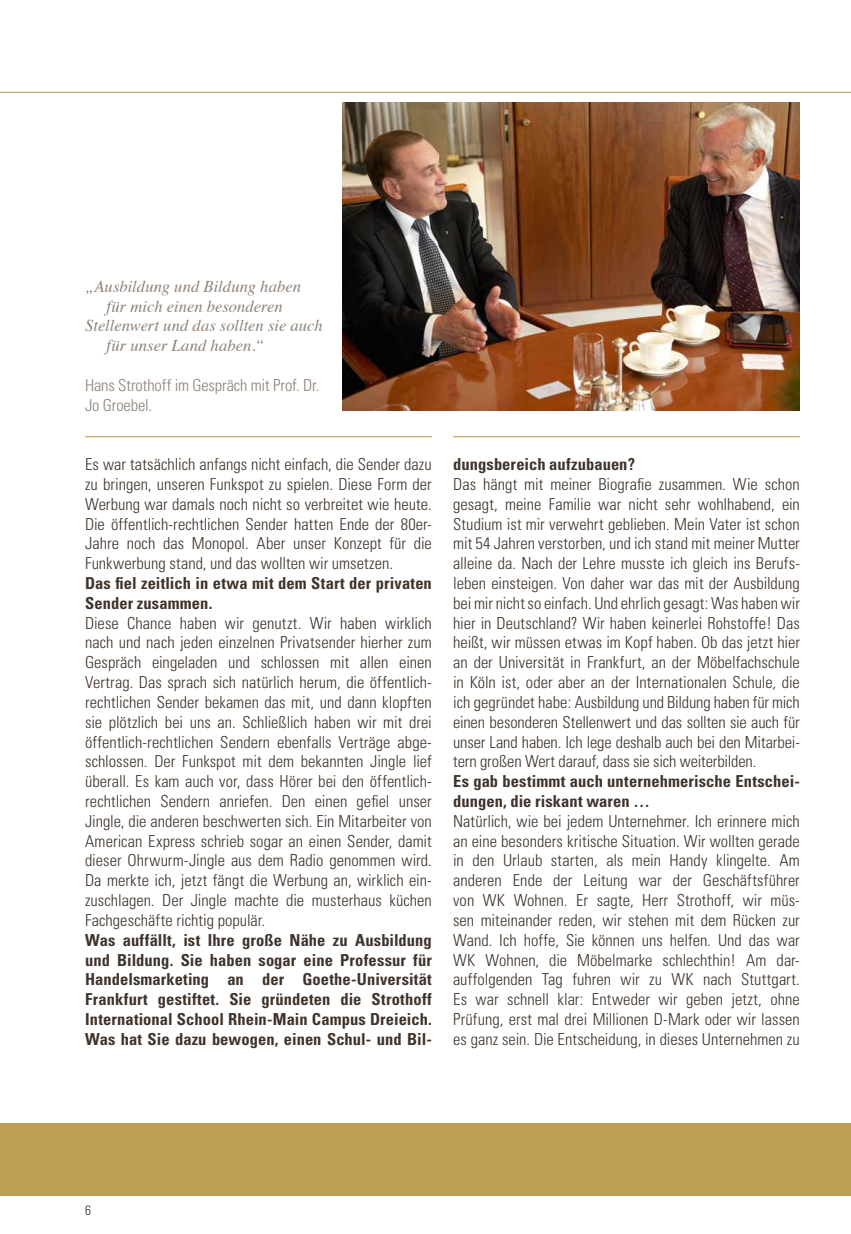
<style>
.page{position:relative;width:851px;height:1234px;background:#fff}
.page>*{position:absolute;margin:0;border:0;box-sizing:border-box;transform-origin:0 0}
.t1{font:300 condensed 16.5px/19.8px "Univers";letter-spacing:-.005em;color:#40332b;text-align:justify}
.t2{font:700 condensed 16.5px/19.8px "Univers";color:#40332b}
.t3{font:italic 16.5px "Times";letter-spacing:.005em;color:#8f8177}
.t4{font:300 condensed 16.5px/19.8px "Univers";letter-spacing:-.01em;color:#8f8177}
.t5{font:300 condensed 13.5px "Univers";color:#40332b}
</style>
<div class="page">
<hr style="left:0;top:92px;width:850px;height:1px;background:#be9f56">
<hr style="left:453px;top:436px;width:346px;height:1px;background:#be9f56">
<hr style="left:85px;top:436px;width:347px;height:1px;background:#be9f56">
<div style="left:0;top:1123px;width:850px;height:72px;background:#be9f56"></div>
<img style="left:342px;top:102px;width:457px;height:308px">
<p class="t3" style="left:85px;top:272px;width:217px">„Ausbildung und Bildung haben</p>
<p class="t3" style="left:106px;top:292px;width:178px">für mich einen besonderen</p>
<p class="t3" style="left:85px;top:311px;width:239px">Stellenwert und das sollten sie auch</p>
<p class="t3" style="left:106px;top:331px;width:159px">für unser Land haben.“</p>
<p class="t4" style="left:85px;top:375px;width:236px">Hans Strothoff im Gespräch mit Prof. Dr.<br>Jo Groebel.</p>
<p class="t1" style="left:85px;top:454px;width:348px">Es war tatsächlich anfangs nicht einfach, die Sender dazu zu bringen, unseren Funkspot zu spielen. Diese Form der Werbung war damals noch nicht so verbreitet wie heute.<br>Die öffentlich-rechtlichen Sender hatten Ende der 80er-Jahre noch das Monopol. Aber unser Konzept für die Funkwerbung stand, und das wollten wir umsetzen.</p>
<p class="t2" style="left:85px;top:573px;width:348px">Das fiel zeitlich in etwa mit dem Start der privaten<br>Sender zusammen.</p>
<p class="t1" style="left:85px;top:612px;width:348px">Diese Chance haben wir genutzt. Wir haben wirklich nach und nach jeden einzelnen Privatsender hierher zum Gespräch eingeladen und schlossen mit allen einen Vertrag. Das sprach sich natürlich herum, die öffentlich&shy;rechtlichen Sender bekamen das mit, und dann klopften sie plötzlich bei uns an. Schließlich haben wir mit drei öffentlich-rechtlichen Sendern ebenfalls Verträge abge&shy;schlossen. Der Funkspot mit dem bekannten Jingle lief überall. Es kam auch vor, dass Hörer bei den öffentlich&shy;rechtlichen Sendern anriefen. Den einen gefiel unser Jingle, die anderen beschwerten sich. Ein Mitarbeiter von American Express schrieb sogar an einen Sender, damit dieser Ohrwurm-Jingle aus dem Radio genommen wird.<br>Da merkte ich, jetzt fängt die Werbung an, wirklich ein&shy;zuschlagen. Der Jingle machte die musterhaus küchen Fachgeschäfte richtig populär.</p>
<p class="t2" style="left:85px;top:929px;width:348px;text-align:justify">Was auffällt, ist Ihre große Nähe zu Ausbildung und Bildung. Sie haben sogar eine Professur für Handelsmarketing an der Goethe-Universität Frankfurt gestiftet. Sie gründeten die Strothoff International School Rhein-Main Campus Dreieich.<br>Was hat Sie dazu bewogen, einen Schul- und Bil-</p>
<p class="t2" style="left:453px;top:454px;width:183px">dungsbereich aufzubauen?</p>
<p class="t1" style="left:453px;top:474px;width:348px">Das hängt mit meiner Biografie zusammen. Wie schon gesagt, meine Familie war nicht sehr wohlhabend, ein Studium ist mir verwehrt geblieben. Mein Vater ist schon mit 54 Jahren verstorben, und ich stand mit meiner Mutter alleine da. Nach der Lehre musste ich gleich ins Berufs&shy;leben einsteigen. Von daher war das mit der Ausbildung bei mir nicht so einfach. Und ehrlich gesagt: Was haben wir hier in Deutschland? Wir haben keinerlei Rohstoffe! Das heißt, wir müssen etwas im Kopf haben. Ob das jetzt hier an der Universität in Frankfurt, an der Möbelfachschule in Köln ist, oder aber an der Internationalen Schule, die ich gegründet habe: Ausbildung und Bildung haben für mich einen besonderen Stellenwert und das sollten sie auch für unser Land haben. Ich lege deshalb auch bei den Mitarbei&shy;tern großen Wert darauf, dass sie sich weiterbilden.</p>
<p class="t2" style="left:453px;top:771px;width:348px">Es gab bestimmt auch unternehmerische Entschei&shy;dungen, die riskant waren …</p>
<p class="t1" style="left:453px;top:811px;width:348px">Natürlich, wie bei jedem Unternehmer. Ich erinnere mich an eine besonders kritische Situation. Wir wollten gerade in den Urlaub starten, als mein Handy klingelte. Am anderen Ende der Leitung war der Geschäftsführer von WK Wohnen. Er sagte, Herr Strothoff, wir müs&shy;sen miteinander reden, wir stehen mit dem Rücken zur Wand. Ich hoffe, Sie können uns helfen. Und das war WK Wohnen, die Möbelmarke schlechthin! Am dar&shy;auffolgenden Tag fuhren wir zu WK nach Stuttgart.<br>Es war schnell klar: Entweder wir geben jetzt, ohne Prüfung, erst mal drei Millionen D-Mark oder wir lassen es ganz sein. Die Entscheidung, in dieses Unternehmen zu</p>
<p class="t5" style="left:85px;top:1201px;width:7px">6</p>
</div>
